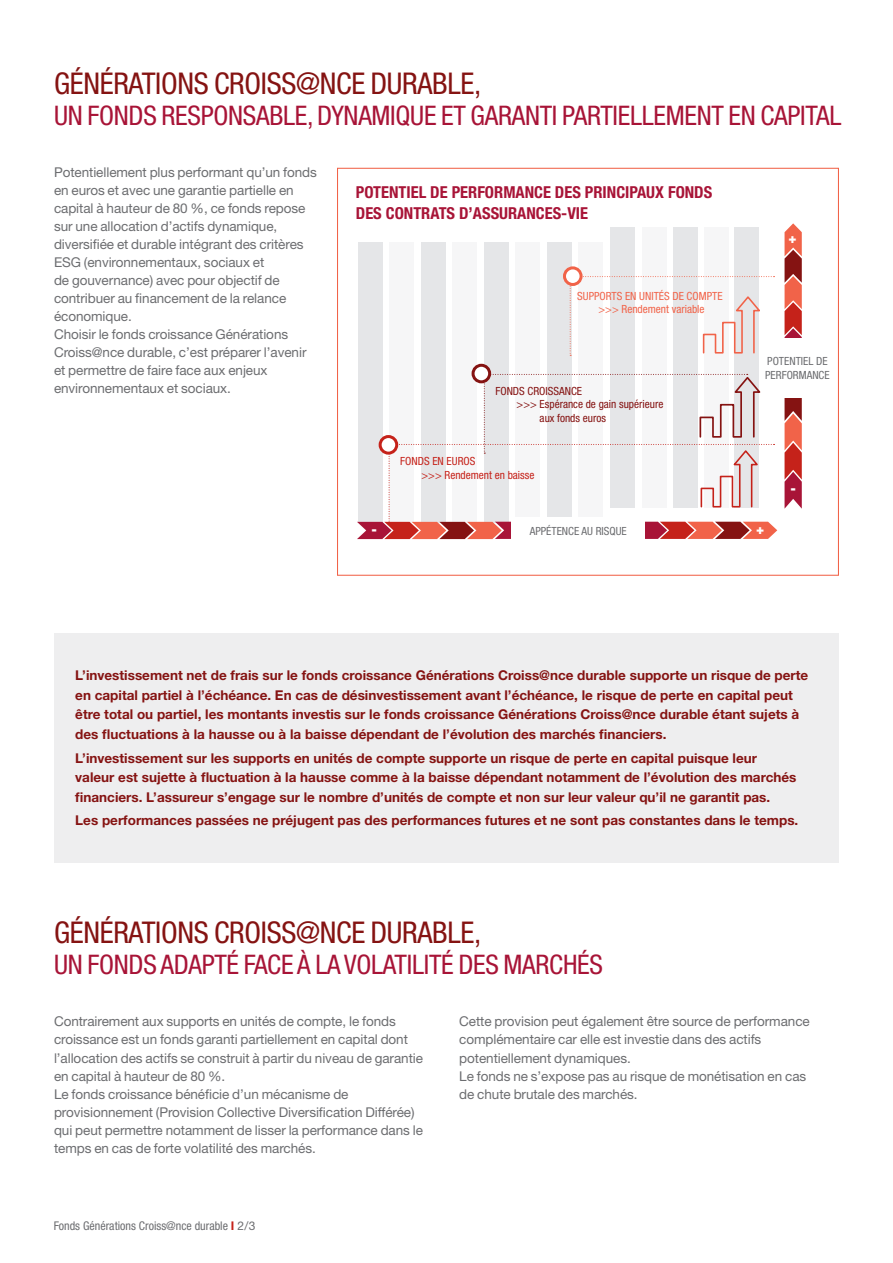
<style>
.page{position:relative;width:893px;height:1263px;background:#fff}
.page>*{position:absolute;margin:0;border:0;box-sizing:border-box;transform-origin:0 0}
.t1{font:condensed 30px "Helvetica Neue LT Std";letter-spacing:-.01em;color:#851312}
.t2{font:condensed 27px "Helvetica Neue LT Std";letter-spacing:-.01em;color:#a81437}
.t3{font:700 condensed 16.5px/21px "Helvetica Neue LT Std";color:#a81437}
.t4{font:13.5px/18px "Helvetica Neue LT Std";letter-spacing:-.005em;color:#6c6d70}
.t5{font:700 13.5px/19.5px "Helvetica Neue LT Std";color:#851312}
.t6{font:900 13.5px "Helvetica Neue LT Std";color:#fff}
.t7{font:condensed 12px "Helvetica Neue LT Std";color:#6c6d70}
.t8{font:condensed 11.25px/13.5px "Helvetica Neue LT Std";color:#851312}
.t9{font:condensed 11.25px "Helvetica Neue LT Std";color:#f16349}
.t10{font:condensed 11.25px/13.5px "Helvetica Neue LT Std";color:#6c6d70}
.t11{font:condensed 11.25px "Helvetica Neue LT Std";color:#c5221a}
.s1{font-weight:700;font-stretch:normal;color:#c5221a}
.s2{font-stretch:normal}
</style>
<div class="page">
<div style="left:516px;top:243px;width:24px;height:280px;background:#f6f6f7"></div>
<div style="left:421px;top:243px;width:24px;height:280px;background:#e5e6e8"></div>
<div style="left:610px;top:227px;width:24px;height:281px;background:#e5e6e8"></div>
<div style="left:358px;top:243px;width:24px;height:280px;background:#e5e6e8"></div>
<div style="left:547px;top:243px;width:25px;height:280px;background:#e5e6e8"></div>
<div style="left:453px;top:243px;width:24px;height:280px;background:#f6f6f7"></div>
<div style="left:642px;top:227px;width:24px;height:281px;background:#f6f6f7"></div>
<div style="left:389px;top:243px;width:25px;height:280px;background:#f6f6f7"></div>
<div style="left:578px;top:243px;width:25px;height:280px;background:#f6f6f7"></div>
<div style="left:484px;top:243px;width:24px;height:280px;background:#e5e6e8"></div>
<div style="left:673px;top:227px;width:24px;height:281px;background:#e5e6e8"></div>
<div style="left:54px;top:633px;width:785px;height:230px;background:#eeeeef"></div>
<div style="left:704px;top:227px;width:24px;height:281px;background:#f6f6f7"></div>
<div style="left:735px;top:227px;width:24px;height:281px;background:#e5e6e8"></div>
<div style="left:473px;top:365px;width:17px;height:17px;background:#fff;border-radius:50%"></div>
<div style="left:472px;top:364px;width:19px;height:19px;border:3px solid #851312;border-radius:50%"></div>
<svg style="left:564px;top:268px;width:17px;height:16px"></svg>
<div style="left:563px;top:266px;width:20px;height:20px;border:3px solid #f16349;border-radius:50%"></div>
<svg style="left:784px;top:223px;width:18px;height:286px;background:#cc524d"></svg>
<svg style="left:357px;top:374px;width:420px;height:165px"></svg>
<svg style="left:570px;top:276px;width:204px;height:80px"></svg>
<div style="left:763px;top:338px;width:69px;height:60px;background:#fff"></div>
<p class="t1" style="left:54px;top:66px;width:429px">GÉNÉRATIONS CROISS@NCE DURABLE,</p>
<p class="t2" style="left:54px;top:100px;width:789px">UN FONDS RESPONSABLE, DYNAMIQUE ET GARANTI PARTIELLEMENT EN CAPITAL</p>
<p class="t4" style="left:54px;top:163px;width:264px">Potentiellement plus performant qu’un fonds en euros et avec une garantie partielle en capital à hauteur de 80 %, ce fonds repose sur une allocation d’actifs dynamique, diversifiée et durable intégrant des critères ESG (environnementaux, sociaux et<br>de gouvernance) avec pour objectif de contribuer au financement de la relance économique.</p>
<p class="t4" style="left:54px;top:325px;width:254px">Choisir le fonds croissance Générations Croiss@nce durable, c’est préparer l’avenir et permettre de faire face aux enjeux environnementaux et sociaux.</p>
<p class="t3" style="left:356px;top:182px;width:358px">POTENTIEL DE PERFORMANCE DES PRINCIPAUX FONDS<br>DES CONTRATS D’ASSURANCES-VIE</p>
<p class="t9" style="left:577px;top:289px;width:147px">SUPPORTS EN UNITÉS DE COMPTE</p>
<p class="t9" style="left:598px;top:303px;width:108px">&gt;&gt;&gt; Rendement variable</p>
<p class="t8" style="left:495px;top:384px;width:88px">FONDS CROISSANCE</p>
<p class="t8" style="left:540px;top:397px;width:125px;text-indent:-23px">&gt;&gt;&gt; Espérance de gain supérieure aux fonds euros</p>
<p class="t11" style="left:400px;top:455px;width:77px">FONDS EN EUROS</p>
<p class="t11" style="left:421px;top:468px;width:114px">&gt;&gt;&gt; Rendement en baisse</p>
<p class="t6" style="left:789px;top:230px;width:10px">+</p>
<p class="t10" style="left:765px;top:355px;width:66px">POTENTIEL DE<br>PERFORMANCE</p>
<p class="t6" style="left:790px;top:480px;width:7px">-</p>
<p class="t10" style="left:530px;top:524px;width:99px">APPÉTENCE AU RISQUE</p>
<p class="t6" style="left:371px;top:521px;width:7px">-</p>
<p class="t6" style="left:756px;top:521px;width:10px">+</p>
<p class="t5" style="left:75px;top:665px;width:735px">L’investissement net de frais sur le fonds croissance Générations Croiss@nce durable supporte un risque de perte en capital partiel à l’échéance. En cas de désinvestissement avant l’échéance, le risque de perte en capital peut être total ou partiel, les montants investis sur le fonds croissance Générations Croiss@nce durable étant sujets à des fluctuations à la hausse ou à la baisse dépendant de l’évolution des marchés financiers.</p>
<p class="t5" style="left:75px;top:748px;width:723px">L’investissement sur les supports en unités de compte supporte un risque de perte en capital puisque leur valeur est sujette à fluctuation à la hausse comme à la baisse dépendant notamment de l’évolution des marchés financiers. L’assureur s’engage sur le nombre d’unités de compte et non sur leur valeur qu’il ne garantit pas.</p>
<p class="t5" style="left:75px;top:810px;width:725px">Les performances passées ne préjugent pas des performances futures et ne sont pas constantes dans le temps.</p>
<p class="t1" style="left:54px;top:915px;width:429px">GÉNÉRATIONS CROISS@NCE DURABLE,</p>
<p class="t2" style="left:54px;top:949px;width:550px">UN FONDS ADAPTÉ FACE À LA VOLATILITÉ DES MARCHÉS</p>
<p class="t4" style="left:54px;top:1012px;width:371px">Contrairement aux supports en unités de compte, le fonds croissance est un fonds garanti partiellement en capital dont l’allocation des actifs se construit à partir du niveau de garantie en capital à hauteur de 80 %.</p>
<p class="t4" style="left:54px;top:1084px;width:371px">Le fonds croissance bénéficie d’un mécanisme de provisionnement (Provision Collective Diversification Différée) qui peut permettre notamment de lisser la performance dans le temps en cas de forte volatilité des marchés.</p>
<p class="t7" style="left:54px;top:1219px;width:203px">Fonds Générations Croiss@nce durable <span class="s1">I</span> <span class="s2">2/3</span></p>
<p class="t4" style="left:459px;top:1012px;width:352px">Cette provision peut également être source de performance complémentaire car elle est investie dans des actifs potentiellement dynamiques.</p>
<p class="t4" style="left:459px;top:1066px;width:349px">Le fonds ne s’expose pas au risque de monétisation en cas de chute brutale des marchés.</p>
</div>
